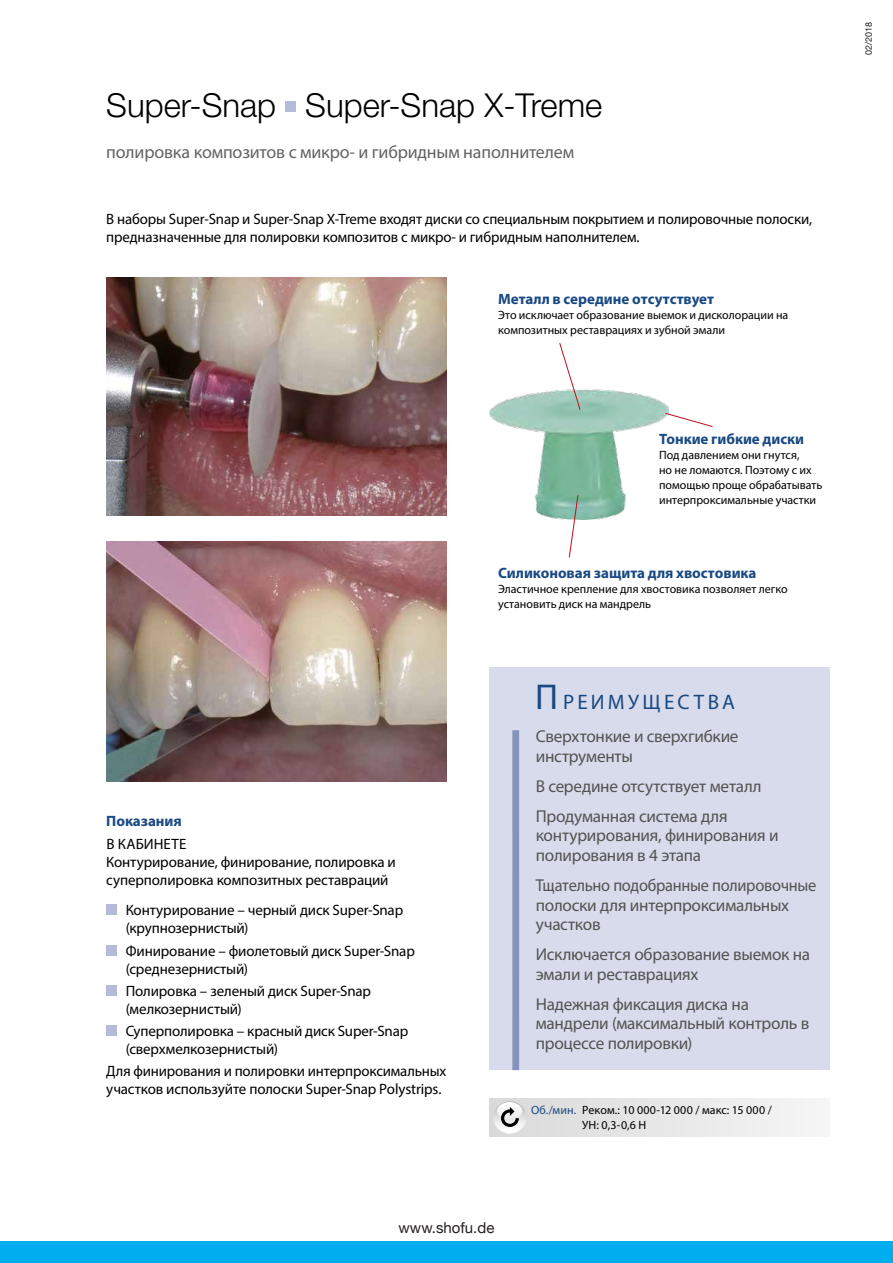
<style>
.page{position:relative;width:893px;height:1263px;background:#fff}
.page>*{position:absolute;margin:0;border:0;box-sizing:border-box;transform-origin:0 0}
.t1{font:300 33px "Helvetica Neue";color:#000}
.t2{font:21px "Myriad Pro";letter-spacing:.155em;color:#194982}
.t3{font:18px "Myriad Pro";letter-spacing:-.01em;color:#636363}
.t4{font:17.25px/19.5px "Myriad Pro";letter-spacing:-.015em;color:#535352}
.t5{font:17.25px/19.5px "Myriad Pro";letter-spacing:-.015em;color:#535352;scale:.95 1}
.t6{font:15px/18px "Myriad Pro";letter-spacing:-.01em;color:#000}
.t7{font:700 15px "Myriad Pro";color:#194982}
.t8{font:15px "Helvetica Neue";color:#231f20}
.t9{font:12px/15px "Myriad Pro";color:#000}
.t10{font:9px "Helvetica Neue";color:#231f20}
.s1{font-size:36px}
.s2{color:#194982}
</style>
<div class="page">
<img style="left:489px;top:390px;width:180px;height:129px">
<img style="left:106px;top:278px;width:340px;height:238px">
<img style="left:106px;top:541px;width:340px;height:241px">
<div style="left:285px;top:101px;width:11px;height:10px;background:#b3bbd7"></div>
<div style="left:489px;top:1098px;width:340px;height:38px;background:linear-gradient(to right,#d9d9d9,#f5f5f5)"></div>
<svg style="left:493px;top:1101px;width:33px;height:33px"></svg>
<svg style="left:494px;top:1102px;width:31px;height:31px"></svg>
<svg style="left:559px;top:343px;width:22px;height:68px"></svg>
<svg style="left:568px;top:494px;width:11px;height:64px"></svg>
<svg style="left:665px;top:412px;width:48px;height:15px"></svg>
<div style="left:106px;top:905px;width:11px;height:10px;background:#b3bbd7"></div>
<div style="left:106px;top:945px;width:11px;height:10px;background:#b3bbd7"></div>
<div style="left:106px;top:985px;width:11px;height:11px;background:#b3bbd7"></div>
<div style="left:106px;top:1025px;width:11px;height:11px;background:#b3bbd7"></div>
<div style="left:489px;top:668px;width:340px;height:402px;background:#d7dbeb"></div>
<div style="left:512px;top:730px;width:7px;height:340px;background:#8493bc"></div>
<div style="left:0;top:1242px;width:893px;height:21px;background:#00aeef"></div>
<h1 class="t1" style="left:106px;top:85px;width:498px">Super-Snap Super-Snap X-Treme</h1>
<p class="t3" style="left:106px;top:141px;width:469px">полировка композитов с микро- и гибридным наполнителем</p>
<p class="t6" style="left:106px;top:210px;width:707px">В наборы Super-Snap и Super-Snap X-Treme входят диски со специальным покрытием и полировочные полоски, предназначенные для полировки композитов с микро- и гибридным наполнителем.</p>
<p class="t7" style="left:498px;top:289px;width:217px">Металл в середине отсутствует</p>
<p class="t9" style="left:498px;top:308px;width:292px">Это исключает образование выемок и дисколорации на композитных реставрациях и зубной эмали</p>
<p class="t7" style="left:659px;top:429px;width:147px">Тонкие гибкие диски</p>
<p class="t9" style="left:659px;top:447px;width:165px">Под давлением они гнутся,<br>но не ломаются. Поэтому с их помощью проще обрабатывать интерпроксимальные участки</p>
<p class="t7" style="left:498px;top:563px;width:260px">Силиконовая защита для хвостовика</p>
<p class="t9" style="left:498px;top:581px;width:291px">Эластичное крепление для хвостовика позволяет легко установить диск на мандрель</p>
<p class="t7" style="left:106px;top:811px;width:77px">Показания</p>
<p class="t6" style="left:106px;top:834px;width:291px">В КАБИНЕТЕ<br>Контурирование, финирование, полировка и суперполировка композитных реставраций</p>
<p class="t6" style="left:126px;top:901px;width:279px">Контурирование – черный диск Super-Snap (крупнозернистый)</p>
<p class="t6" style="left:126px;top:941px;width:291px">Финирование – фиолетовый диск Super-Snap (среднезернистый)</p>
<p class="t6" style="left:126px;top:981px;width:247px">Полировка – зеленый диск Super-Snap (мелкозернистый)</p>
<p class="t6" style="left:126px;top:1022px;width:284px">Суперполировка – красный диск Super-Snap (сверхмелкозернистый)</p>
<p class="t6" style="left:106px;top:1062px;width:342px">Для финирования и полировки интерпроксимальных участков используйте полоски Super-Snap Polystrips.</p>
<p class="t8" style="left:399px;top:1216px;width:97px">www.shofu.de</p>
<h2 class="t2" style="left:535px;top:689px;width:201px"><span class="s1">П</span>РЕИМУЩЕСТВА</h2>
<p class="t4" style="left:536px;top:726px;width:204px">Сверхтонкие и сверхгибкие инструменты</p>
<p class="t4" style="left:536px;top:771px;width:227px;line-height:30.2px">В середине отсутствует металл<br>Продуманная система для</p>
<p class="t4" style="left:536px;top:826px;width:244px">контурирования, финирования и полирования в 4 этапа</p>
<p class="t5" style="left:536px;top:875px;width:297px">Тщательно подобранные полировочные полоски для интерпроксимальных участков</p>
<p class="t4" style="left:536px;top:944px;width:276px">Исключается образование выемок на эмали и реставрациях</p>
<p class="t4" style="left:536px;top:994px;width:275px">Надежная фиксация диска на мандрели (максимальный контроль в процессе полировки)</p>
<p class="t9" style="left:582px;top:1102px;width:191px;text-indent:-51px"><span class="s2">Об./мин.</span> Реком.: 10 000-12 000 / макс: 15 000 /<br>УН: 0,3-0,6 Н</p>
<p class="t10" style="left:862px;top:55px;width:35px;rotate:-90deg">02/2018</p>
</div>
